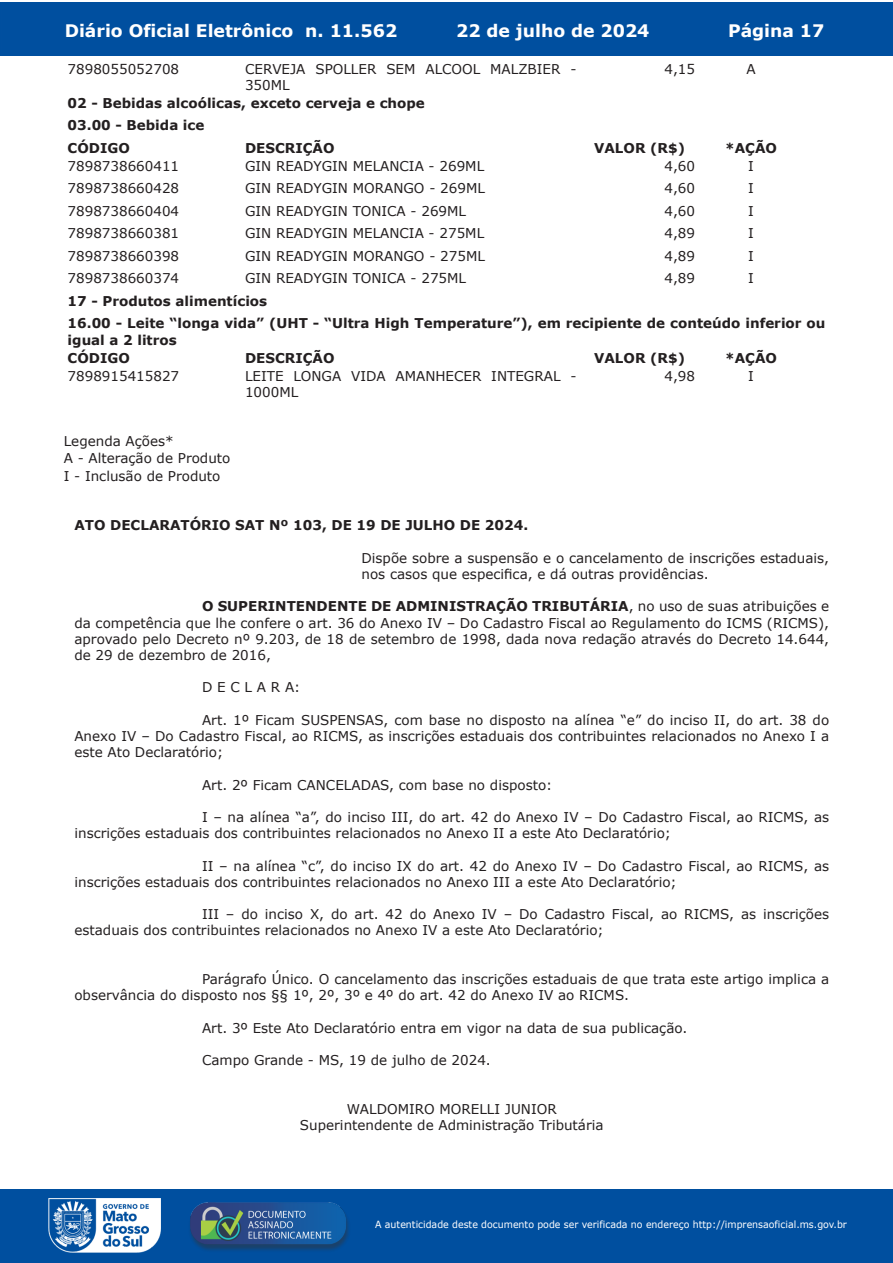
<style>
.page{position:relative;width:893px;height:1263px;background:#fff}
.page>*{position:absolute;margin:0;border:0;box-sizing:border-box;transform-origin:0 0}
.t1{font:700 17.25px "Verdana";color:#fff}
.t2{font:13.5px/16.2px "Verdana";color:#231f20}
.t3{font:700 13.5px/22.5px "Verdana";color:#231f20}
.t4{font:9.9px "Verdana";color:#fff;scale:.95 1}
.s1{font-weight:700}
</style>
<div class="page">
<div style="left:0;top:2px;width:893px;height:53px;background:#004f9f"></div>
<div style="left:1px;top:1189px;width:892px;height:74px;background:#004f9f"></div>
<img style="left:49px;top:1198px;width:111px;height:54px">
<img style="left:185px;top:1201px;width:168px;height:54px">
<p class="t1" style="left:65px;top:18px;width:334px">Diário Oficial Eletrônico n. 11.562</p>
<p class="t1" style="left:456px;top:18px;width:195px">22 de julho de 2024</p>
<p class="t1" style="left:728px;top:18px;width:98px">Página 17</p>
<p class="t2" style="left:68px;top:61px;width:113px">7898055052708</p>
<p class="t2" style="left:245px;top:61px;width:333px">CERVEJA SPOLLER SEM ALCOOL MALZBIER -<br>350ML</p>
<p class="t2" style="left:664px;top:61px;width:32px">4,15</p>
<p class="t2" style="left:746px;top:61px;width:11px">A</p>
<p class="t3" style="left:68px;top:91px;width:359px">02 - Bebidas alcoólicas, exceto cerveja e chope<br>03.00 - Bebida ice<br>CÓDIGO</p>
<p class="t3" style="left:245px;top:136px;width:91px">DESCRIÇÃO</p>
<p class="t3" style="left:594px;top:136px;width:92px">VALOR (R$)</p>
<p class="t3" style="left:725px;top:136px;width:53px">*AÇÃO</p>
<p class="t2" style="left:68px;top:158px;width:113px">7898738660411</p>
<p class="t2" style="left:245px;top:158px;width:241px">GIN READYGIN MELANCIA - 269ML</p>
<p class="t2" style="left:664px;top:158px;width:32px">4,60</p>
<p class="t2" style="left:748px;top:158px;width:7px">I</p>
<p class="t2" style="left:68px;top:180px;width:113px">7898738660428</p>
<p class="t2" style="left:245px;top:180px;width:241px">GIN READYGIN MORANGO - 269ML</p>
<p class="t2" style="left:664px;top:180px;width:32px">4,60</p>
<p class="t2" style="left:748px;top:180px;width:7px">I</p>
<p class="t2" style="left:68px;top:203px;width:113px">7898738660404</p>
<p class="t2" style="left:245px;top:203px;width:223px">GIN READYGIN TONICA - 269ML</p>
<p class="t2" style="left:664px;top:203px;width:32px">4,60</p>
<p class="t2" style="left:748px;top:203px;width:7px">I</p>
<p class="t2" style="left:68px;top:225px;width:113px">7898738660381</p>
<p class="t2" style="left:245px;top:225px;width:241px">GIN READYGIN MELANCIA - 275ML</p>
<p class="t2" style="left:664px;top:225px;width:32px">4,89</p>
<p class="t2" style="left:748px;top:225px;width:7px">I</p>
<p class="t2" style="left:68px;top:248px;width:113px">7898738660398</p>
<p class="t2" style="left:245px;top:248px;width:241px">GIN READYGIN MORANGO - 275ML</p>
<p class="t2" style="left:664px;top:248px;width:32px">4,89</p>
<p class="t2" style="left:748px;top:248px;width:7px">I</p>
<p class="t2" style="left:68px;top:270px;width:113px">7898738660374</p>
<p class="t2" style="left:245px;top:270px;width:223px">GIN READYGIN TONICA - 275ML</p>
<p class="t2" style="left:664px;top:270px;width:32px">4,89</p>
<p class="t2" style="left:748px;top:270px;width:7px">I</p>
<p class="t3" style="left:68px;top:290px;width:759px">17 - Produtos alimentícios<br>16.00 - Leite “longa vida” (UHT - “Ultra High Temperature”), em recipiente de conteúdo inferior ou</p>
<p class="t3" style="left:68px;top:330px;width:111px;line-height:18px">igual a 2 litros<br>CÓDIGO</p>
<p class="t3" style="left:245px;top:346px;width:91px">DESCRIÇÃO</p>
<p class="t3" style="left:594px;top:346px;width:92px">VALOR (R$)</p>
<p class="t3" style="left:725px;top:346px;width:53px">*AÇÃO</p>
<p class="t2" style="left:68px;top:368px;width:113px">7898915415827</p>
<p class="t2" style="left:245px;top:368px;width:333px">LEITE LONGA VIDA AMANHECER INTEGRAL -<br>1000ML</p>
<p class="t2" style="left:664px;top:368px;width:32px">4,98</p>
<p class="t2" style="left:748px;top:368px;width:7px">I</p>
<p class="t2" style="left:64px;top:432px;width:168px;line-height:17.4px">Legenda Ações*<br>A - Alteração de Produto<br>I - Inclusão de Produto</p>
<p class="t3" style="left:74px;top:514px;width:455px">ATO DECLARATÓRIO SAT Nº 103, DE 19 DE JULHO DE 2024.</p>
<p class="t2" style="left:361px;top:550px;width:469px">Dispõe sobre a suspensão e o cancelamento de inscrições estaduais, nos casos que especifica, e dá outras providências.</p>
<p class="t2" style="left:74px;top:598px;width:756px;text-align:justify;text-indent:128px"><span class="s1">O SUPERINTENDENTE DE ADMINISTRAÇÃO TRIBUTÁRIA</span>, no uso de suas atribuições e da competência que lhe confere o art. 36 do Anexo IV – Do Cadastro Fiscal ao Regulamento do ICMS (RICMS), aprovado pelo Decreto nº 9.203, de 18 de setembro de 1998, dada nova redação através do Decreto 14.644, de 29 de dezembro de 2016,</p>
<p class="t2" style="left:202px;top:679px;width:100px">D E C L A R A:</p>
<p class="t2" style="left:74px;top:712px;width:756px;text-align:justify;text-indent:128px">Art. 1º Ficam SUSPENSAS, com base no disposto na alínea “e” do inciso II, do art. 38 do Anexo IV – Do Cadastro Fiscal, ao RICMS, as inscrições estaduais dos contribuintes relacionados no Anexo I a este Ato Declaratório;</p>
<p class="t2" style="left:202px;top:776px;width:352px">Art. 2º Ficam CANCELADAS, com base no disposto:</p>
<p class="t2" style="left:74px;top:809px;width:756px;text-indent:128px">I – na alínea “a”, do inciso III, do art. 42 do Anexo IV – Do Cadastro Fiscal, ao RICMS, as inscrições estaduais dos contribuintes relacionados no Anexo II a este Ato Declaratório;</p>
<p class="t2" style="left:74px;top:857px;width:756px;text-indent:128px">II – na alínea “c”, do inciso IX do art. 42 do Anexo IV – Do Cadastro Fiscal, ao RICMS, as inscrições estaduais dos contribuintes relacionados no Anexo III a este Ato Declaratório;</p>
<p class="t2" style="left:74px;top:906px;width:756px;text-indent:128px">III – do inciso X, do art. 42 do Anexo IV – Do Cadastro Fiscal, ao RICMS, as inscrições estaduais dos contribuintes relacionados no Anexo IV a este Ato Declaratório;</p>
<p class="t2" style="left:74px;top:971px;width:756px;text-indent:128px">Parágrafo Único. O cancelamento das inscrições estaduais de que trata este artigo implica a observância do disposto nos §§ 1º, 2º, 3º e 4º do art. 42 do Anexo IV ao RICMS.</p>
<p class="t2" style="left:202px;top:1019px;width:487px">Art. 3º Este Ato Declaratório entra em vigor na data de sua publicação.</p>
<p class="t2" style="left:202px;top:1052px;width:290px">Campo Grande - MS, 19 de julho de 2024.</p>
<p class="t2" style="left:300px;top:1100px;width:305px;text-align:center">WALDOMIRO MORELLI JUNIOR<br>Superintendente de Administração Tributária</p>
<p class="t4" style="left:375px;top:1218px;width:498px">A autenticidade deste documento pode ser verificada no endereço http://imprensaoficial.ms.gov.br</p>
</div>
